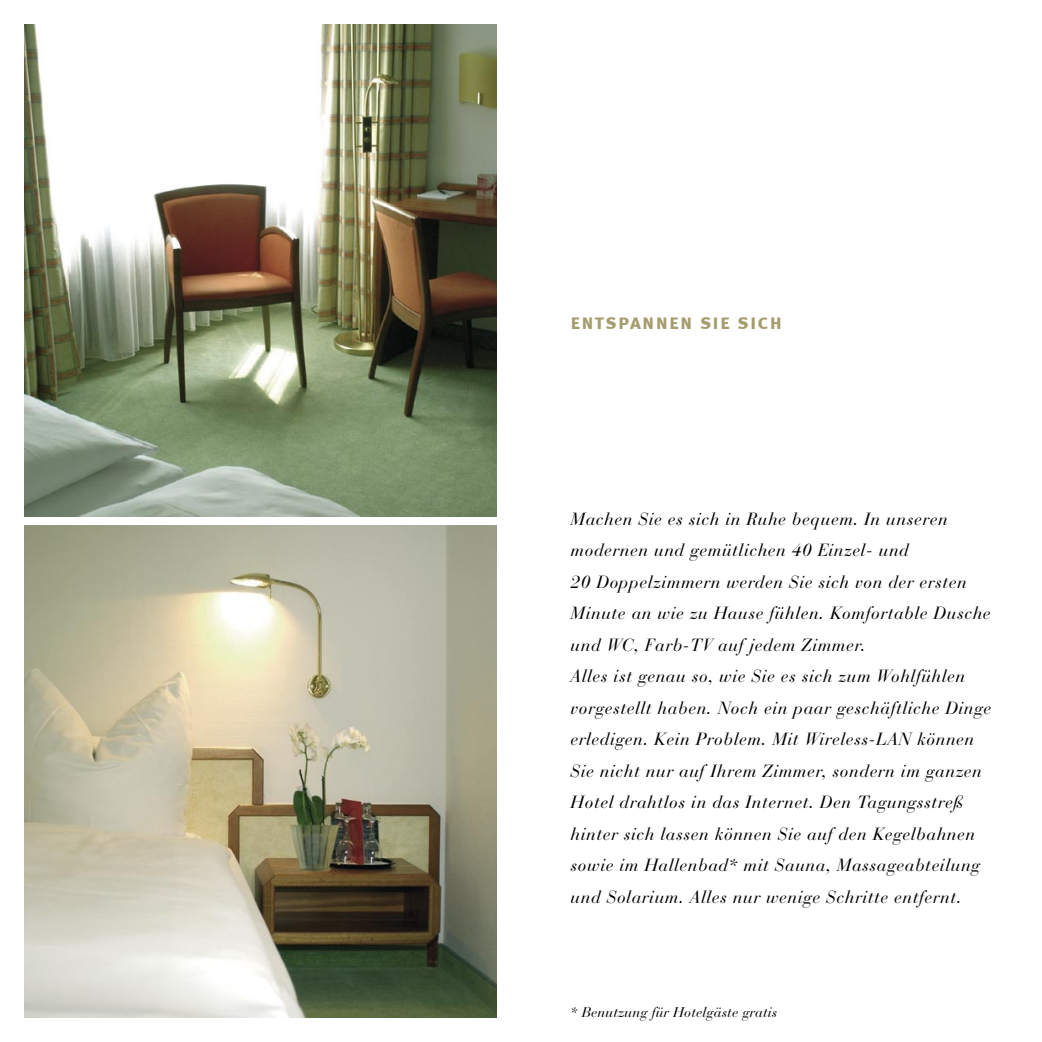
<style>
.page{position:relative;width:1042px;height:1042px;background:#fff}
.page>*{position:absolute;margin:0;border:0;box-sizing:border-box;transform-origin:0 0}
.t1{font:21px "Meta Bold Caps";letter-spacing:.06em;color:#a69d6e}
.t2{font:italic 17.5px/31.5px "Bauer Bodoni LT";letter-spacing:.03em;color:#000}
.t3{font:italic 14px "Bauer Bodoni LT";letter-spacing:.01em;color:#000}
</style>
<div class="page">
<img style="left:25px;top:25px;width:471px;height:491px">
<img style="left:25px;top:526px;width:471px;height:491px">
<p class="t1" style="left:570px;top:309px;width:213px">entspannen sie sich</p>
<p class="t2" style="left:570px;top:503px;width:422px">Machen Sie es sich in Ruhe bequem. In unseren modernen und gemütlichen 40 Einzel- und<br>20 Doppelzimmern werden Sie sich von der ersten Minute an wie zu Hause fühlen. Komfortable Dusche und WC, Farb-TV auf jedem Zimmer.</p>
<p class="t2" style="left:570px;top:660px;width:422px">Alles ist genau so, wie Sie es sich zum Wohlfühlen vorgestellt haben. Noch ein paar geschäftliche Dinge erledigen. Kein Problem. Mit Wireless-LAN können Sie nicht nur auf Ihrem Zimmer, sondern im ganzen Hotel drahtlos in das Internet. Den Tagungsstreß hinter sich lassen können Sie auf den Kegelbahnen sowie im Hallenbad* mit Sauna, Massageabteilung und Solarium. Alles nur wenige Schritte entfernt.</p>
<p class="t3" style="left:570px;top:1004px;width:208px">* Benutzung für Hotelgäste gratis</p>
</div>
